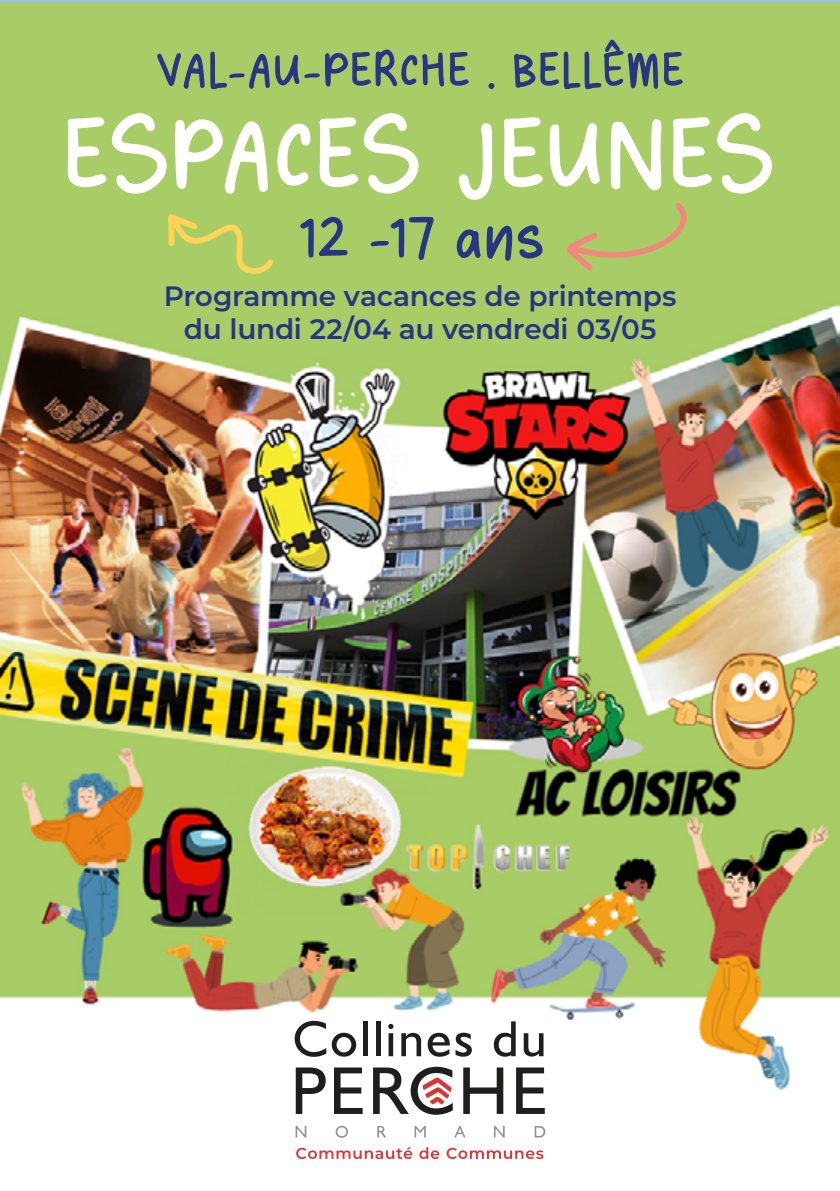
<style>
.page{position:relative;width:840px;height:1191px;background:#fff}
.page>*{position:absolute;margin:0;border:0;box-sizing:border-box;transform-origin:0 0}
.t1{font:124px "Hynings Handwriting V2";letter-spacing:-.005em;color:#fff}
.t2{font:70px "Hynings Handwriting V2";color:#283583}
.t3{font:60px "Hynings Handwriting V2";color:#2a3683}
.t4{font:600 28px/33.6px "Montserrat";letter-spacing:-.01em;color:#283583;text-align:center}
</style>
<div class="page">
<img style="left:0;top:3px;width:839px;height:1155px">
<svg style="left:296px;top:1147px;width:116px;height:12px"></svg>
<svg style="left:419px;top:1147px;width:20px;height:12px"></svg>
<svg style="left:446px;top:1147px;width:97px;height:12px"></svg>
<svg style="left:295px;top:1126px;width:11px;height:11px"></svg>
<svg style="left:335px;top:1125px;width:13px;height:12px"></svg>
<svg style="left:377px;top:1126px;width:9px;height:11px"></svg>
<svg style="left:414px;top:1126px;width:11px;height:11px"></svg>
<svg style="left:454px;top:1126px;width:11px;height:11px"></svg>
<svg style="left:493px;top:1126px;width:11px;height:11px"></svg>
<svg style="left:534px;top:1126px;width:11px;height:11px"></svg>
<svg style="left:295px;top:1067px;width:30px;height:47px"></svg>
<svg style="left:334px;top:1067px;width:28px;height:47px"></svg>
<svg style="left:463px;top:1067px;width:40px;height:47px"></svg>
<svg style="left:516px;top:1067px;width:28px;height:47px"></svg>
<svg style="left:294px;top:1020px;width:62px;height:36px"></svg>
<hr style="left:363px;top:1021px;width:4px;height:35px;background:#1e1e1c">
<div style="left:375px;top:1021px;width:5px;height:35px;background:#1e1e1c"></div>
<svg style="left:388px;top:1023px;width:5px;height:33px"></svg>
<svg style="left:401px;top:1032px;width:20px;height:24px"></svg>
<svg style="left:427px;top:1032px;width:22px;height:24px"></svg>
<svg style="left:455px;top:1032px;width:16px;height:24px"></svg>
<svg style="left:493px;top:1021px;width:22px;height:35px"></svg>
<svg style="left:523px;top:1033px;width:20px;height:23px"></svg>
<svg style="left:373px;top:1066px;width:79px;height:48px"></svg>
<div style="left:157px;top:183px;width:119px;height:121px;background:#a8cd66"></div>
<div style="left:562px;top:166px;width:131px;height:135px;background:#a8cd66"></div>
<h3 class="t3" style="left:155px;top:39px;width:531px">VAL-AU-PERCHE . BELLÊME</h3>
<h1 class="t1" style="left:63px;top:91px;width:714px">ESPACES JEUNES</h1>
<h2 class="t2" style="left:297px;top:201px;width:249px">12 -17 ans</h2>
<p class="t4" style="left:164px;top:278px;width:514px">Programme vacances de printemps du lundi 22/04 au vendredi 03/05</p>
</div>
